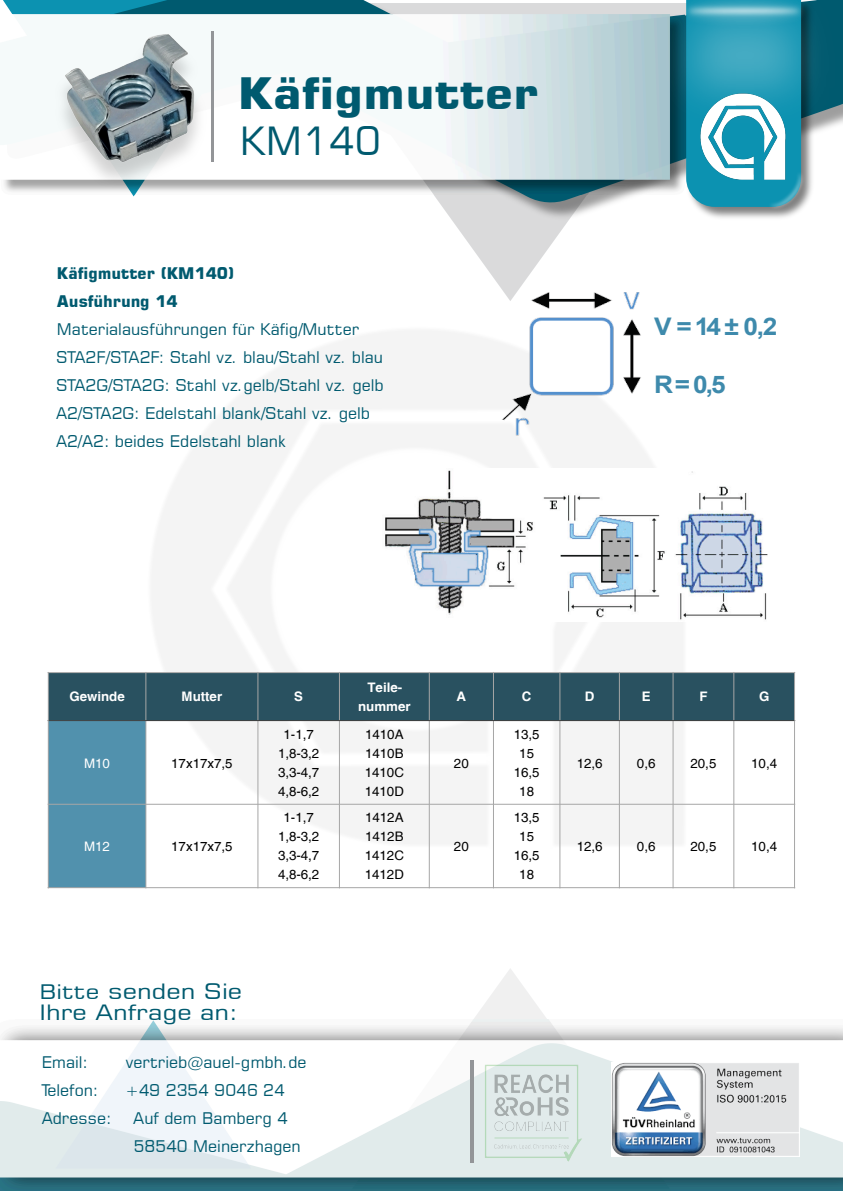
<style>
.page{position:relative;width:843px;height:1191px;background:#fff}
.page>*{position:absolute;margin:0;border:0;box-sizing:border-box;transform-origin:0 0}
.t1{font:700 43.2px "Square 721 BT";color:#005a6f;scale:1.14 1}
.t2{font:38.8px "Square 721 BT";color:#005a6f}
.t3{font:700 24.3px "Arial";color:#3e8aac;scale:1.08 1}
.t4{font:21.1px/21.1px "Square 721 BT";color:#005a6f;scale:1.2 1}
.t5{font:16px/28px "Square 721 BT";color:#005a6f}
.t6{font:700 16px/28px "Square 721 BT";color:#005a6f}
.t7{font:13.1px/18.9px "Helvetica";color:#000;text-align:center}
.t8{font:700 13.1px/18.9px "Helvetica";color:#fff;text-align:center}
.t9{font:13.1px "Helvetica";color:#fff}
.s1{font-size:20px}
</style>
<div class="page">
<img style="left:148px;top:331px;width:540px;height:517px">
<div style="left:48px;top:672px;width:98px;height:48px;background:#295160"></div>
<div style="left:146px;top:672px;width:112px;height:48px;background:#295160"></div>
<div style="left:258px;top:672px;width:81px;height:48px;background:#295160"></div>
<div style="left:339px;top:672px;width:90px;height:48px;background:#295160"></div>
<div style="left:429px;top:672px;width:64px;height:48px;background:#295160"></div>
<div style="left:493px;top:672px;width:66px;height:48px;background:#295160"></div>
<div style="left:559px;top:672px;width:60px;height:48px;background:#295160"></div>
<div style="left:619px;top:672px;width:53px;height:48px;background:#295160"></div>
<div style="left:672px;top:672px;width:61px;height:48px;background:#295160"></div>
<div style="left:733px;top:672px;width:61px;height:48px;background:#295160"></div>
<div style="left:48px;top:720px;width:98px;height:84px;background:#5191ad"></div>
<div style="left:48px;top:804px;width:98px;height:83px;background:#5191ad"></div>
<hr style="left:146px;top:672px;width:1px;height:48px;background:#a6a6a6">
<hr style="left:146px;top:720px;width:1px;height:84px;background:#a6a6a6">
<hr style="left:146px;top:804px;width:1px;height:84px;background:#a6a6a6">
<hr style="left:257px;top:672px;width:1px;height:48px;background:#a6a6a6">
<hr style="left:257px;top:720px;width:1px;height:84px;background:#a6a6a6">
<hr style="left:257px;top:804px;width:1px;height:84px;background:#a6a6a6">
<hr style="left:339px;top:672px;width:1px;height:48px;background:#a6a6a6">
<hr style="left:339px;top:720px;width:1px;height:84px;background:#a6a6a6">
<hr style="left:339px;top:804px;width:1px;height:84px;background:#a6a6a6">
<hr style="left:429px;top:672px;width:1px;height:48px;background:#a6a6a6">
<hr style="left:429px;top:720px;width:1px;height:84px;background:#a6a6a6">
<hr style="left:429px;top:804px;width:1px;height:84px;background:#a6a6a6">
<hr style="left:493px;top:672px;width:1px;height:48px;background:#a6a6a6">
<hr style="left:493px;top:720px;width:1px;height:84px;background:#a6a6a6">
<hr style="left:493px;top:804px;width:1px;height:84px;background:#a6a6a6">
<hr style="left:559px;top:672px;width:1px;height:48px;background:#a6a6a6">
<hr style="left:559px;top:720px;width:1px;height:84px;background:#a6a6a6">
<hr style="left:559px;top:804px;width:1px;height:84px;background:#a6a6a6">
<hr style="left:619px;top:672px;width:1px;height:48px;background:#a6a6a6">
<hr style="left:619px;top:720px;width:1px;height:84px;background:#a6a6a6">
<hr style="left:619px;top:804px;width:1px;height:84px;background:#a6a6a6">
<hr style="left:672px;top:672px;width:1px;height:48px;background:#a6a6a6">
<hr style="left:672px;top:720px;width:1px;height:84px;background:#a6a6a6">
<hr style="left:672px;top:804px;width:1px;height:84px;background:#a6a6a6">
<hr style="left:733px;top:672px;width:1px;height:48px;background:#a6a6a6">
<hr style="left:733px;top:720px;width:1px;height:84px;background:#a6a6a6">
<hr style="left:733px;top:804px;width:1px;height:84px;background:#a6a6a6">
<hr style="left:48px;top:804px;width:746px;height:1px;background:#a6a6a6">
<hr style="left:48px;top:720px;width:746px;height:1px;background:#404040">
<hr style="left:48px;top:672px;width:1px;height:48px;background:#a6a6a6">
<hr style="left:48px;top:720px;width:1px;height:84px;background:#a6a6a6">
<hr style="left:48px;top:804px;width:1px;height:84px;background:#a6a6a6">
<hr style="left:793px;top:672px;width:1px;height:48px;background:#a6a6a6">
<hr style="left:793px;top:720px;width:1px;height:84px;background:#a6a6a6">
<hr style="left:793px;top:804px;width:1px;height:84px;background:#a6a6a6">
<hr style="left:48px;top:672px;width:98px;height:1px;background:#a6a6a6">
<hr style="left:146px;top:672px;width:648px;height:1px;background:#a6a6a6">
<hr style="left:48px;top:887px;width:746px;height:1px;background:#a6a6a6">
<img style="left:382px;top:468px;width:384px;height:153px">
<svg style="left:453px;top:221px;width:115px;height:63px;fill:#dadadb"></svg>
<img style="left:440px;top:204px;width:168px;height:17px">
<img style="left:495px;top:284px;width:152px;height:153px">
<svg style="left:3px;top:0;width:839px;height:204px"></svg>
<img style="left:3px;top:15px;width:652px;height:180px">
<img style="left:12px;top:11px;width:243px;height:178px">
<hr style="left:211px;top:31px;width:3px;height:131px;background:#939598">
<svg style="left:473px;top:969px;width:76px;height:51px;fill:#f5f5f6"></svg>
<img style="left:0;top:1020px;width:842px;height:171px">
<img style="left:635px;top:1062px;width:163px;height:95px">
<img style="left:431px;top:1049px;width:204px;height:127px">
<svg style="left:469px;top:1060px;width:4px;height:103px"></svg>
<img style="left:655px;top:0;width:179px;height:211px">
<h1 class="t1" style="left:238px;top:76px;width:264px">Käfigmutter</h1>
<h2 class="t2" style="left:240px;top:125px;width:142px">KM140</h2>
<p class="t6" style="left:57px;top:260px;width:179px">Käfigmutter (KM140)<br>Ausführung 14</p>
<p class="t5" style="left:56px;top:316px;width:329px">Materialausführungen für Käfig/Mutter STA2F/STA2F: Stahl vz. blau/Stahl vz. blau STA2G/STA2G: Stahl vz.gelb/Stahl vz. gelb A2/STA2G: Edelstahl blank/Stahl vz. gelb A2/A2: beides Edelstahl blank</p>
<h3 class="t3" style="left:653px;top:317px;width:116px">V = 14 ± 0,2</h3>
<h3 class="t3" style="left:653px;top:375px;width:68px">R = 0,5</h3>
<p class="t8" style="left:69px;top:688px;width:57px">Gewinde</p>
<p class="t8" style="left:181px;top:688px;width:42px">Mutter</p>
<p class="t8" style="left:294px;top:688px;width:10px">S</p>
<p class="t8" style="left:358px;top:679px;width:54px">Teile&shy;nummer</p>
<p class="t8" style="left:456px;top:688px;width:11px">A</p>
<p class="t8" style="left:521px;top:688px;width:11px">C</p>
<p class="t8" style="left:584px;top:688px;width:11px">D</p>
<p class="t8" style="left:641px;top:688px;width:10px">E</p>
<p class="t8" style="left:699px;top:688px;width:10px">F</p>
<p class="t8" style="left:758px;top:688px;width:12px">G</p>
<p class="t9" style="left:84px;top:758px;width:27px">M10</p>
<p class="t7" style="left:171px;top:755px;width:63px">17x17x7,5</p>
<p class="t9" style="left:84px;top:842px;width:27px">M12</p>
<p class="t7" style="left:171px;top:838px;width:63px">17x17x7,5</p>
<p class="t7" style="left:278px;top:726px;width:43px">1-1,7<br>1,8-3,2<br>3,3-4,7<br>4,8-6,2</p>
<p class="t7" style="left:364px;top:726px;width:41px;text-align:justify">1410A 1410B 1410C 1410D</p>
<p class="t7" style="left:278px;top:809px;width:43px">1-1,7<br>1,8-3,2<br>3,3-4,7<br>4,8-6,2</p>
<p class="t7" style="left:364px;top:809px;width:41px;text-align:justify">1412A 1412B 1412C 1412D</p>
<h3 class="t4" style="left:39px;top:982px;width:170px"><span class="s1">Bitte</span> senden Sie<br>Ihre Anfrage an:</h3>
<p class="t5" style="left:42px;top:1050px;width:48px">Email:</p>
<p class="t5" style="left:126px;top:1050px;width:182px">vertrieb@auel-gmbh.de</p>
<p class="t5" style="left:42px;top:1078px;width:58px">Telefon:</p>
<p class="t5" style="left:125px;top:1078px;width:161px">+49 2354 9046 24</p>
<p class="t5" style="left:42px;top:1106px;width:71px">Adresse:</p>
<p class="t5" style="left:133px;top:1106px;width:169px">Auf dem Bamberg 4<br>58540 Meinerzhagen</p>
<p class="t7" style="left:453px;top:755px;width:16px">20</p>
<p class="t7" style="left:453px;top:838px;width:16px">20</p>
<p class="t7" style="left:513px;top:726px;width:27px">13,5<br>15<br>16,5<br>18</p>
<p class="t7" style="left:513px;top:809px;width:27px">13,5<br>15<br>16,5<br>18</p>
<p class="t7" style="left:576px;top:755px;width:27px">12,6</p>
<p class="t7" style="left:636px;top:755px;width:20px">0,6</p>
<p class="t7" style="left:690px;top:755px;width:27px">20,5</p>
<p class="t7" style="left:750px;top:755px;width:27px">10,4</p>
<p class="t7" style="left:576px;top:838px;width:27px">12,6</p>
<p class="t7" style="left:636px;top:838px;width:20px">0,6</p>
<p class="t7" style="left:690px;top:838px;width:27px">20,5</p>
<p class="t7" style="left:750px;top:838px;width:27px">10,4</p>
</div>
